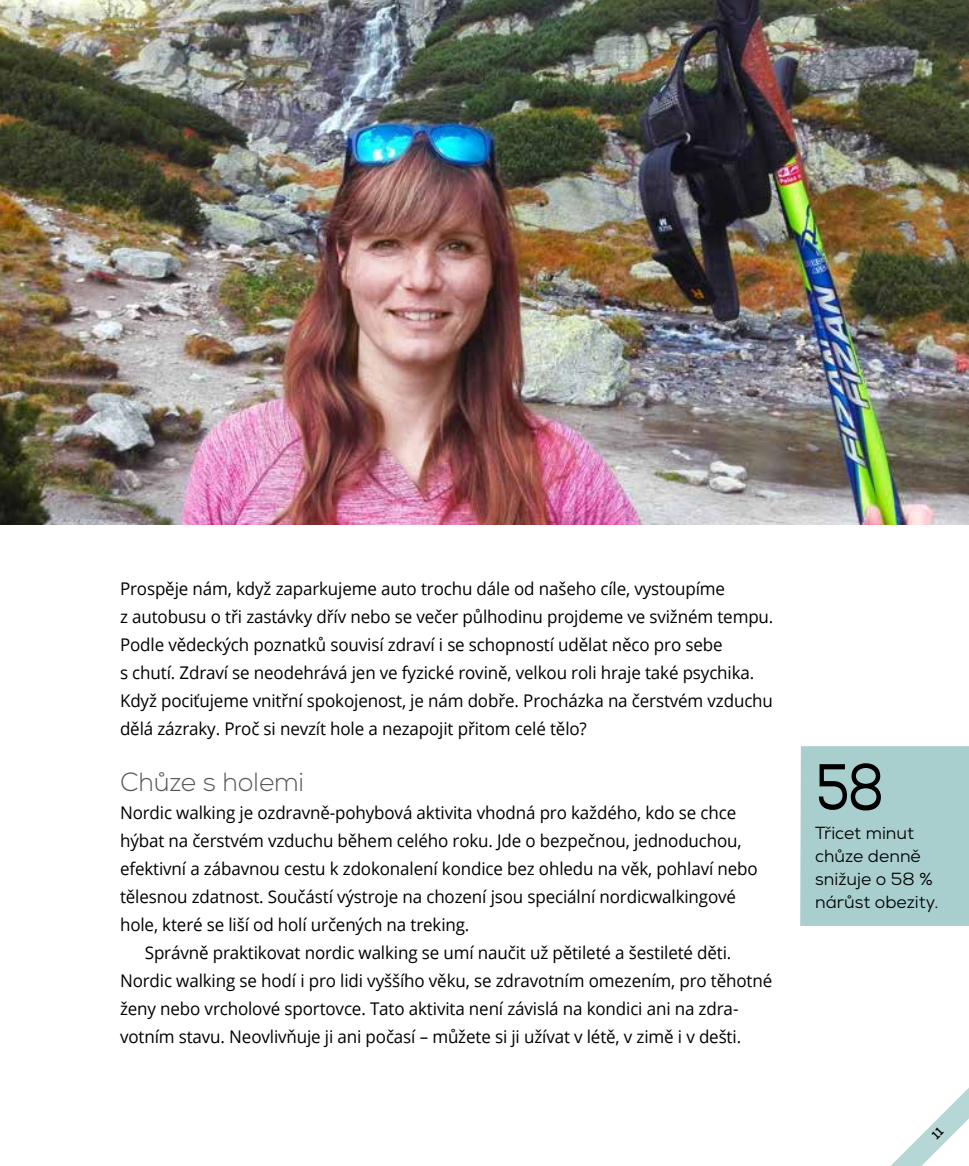
<style>
.page{position:relative;width:969px;height:1166px;background:#fff}
.page>*{position:absolute;margin:0;border:0;box-sizing:border-box;transform-origin:0 0}
.t1{font:64.75px "Nexa";color:#000;scale:.79 1}
.t2{font:300 26.25px "Nexa";letter-spacing:-.01em;color:#575756}
.t3{font:17.5px/28px "Open Sans";letter-spacing:-.01em;color:#000}
.t4{font:17.5px/22.8px "Nexa";color:#000}
</style>
<div class="page">
<div style="left:800px;top:746px;width:168px;height:180px;background:#a8cfce"></div>
<img style="left:1px;top:0;width:967px;height:524px">
<svg style="left:891px;top:1089px;width:77px;height:77px"></svg>
<p class="t3" style="left:120px;top:574px;width:654px">Prospěje nám, když zaparkujeme auto trochu dále od našeho cíle, vystoupíme<br>z autobusu o tři zastávky dřív nebo se večer půlhodinu projdeme ve svižném tempu.<br>Podle vědeckých poznatků souvisí zdraví i se schopností udělat něco pro sebe<br>s chutí. Zdraví se neodehrává jen ve fyzické rovině, velkou roli hraje také psychika.<br>Když pociťujeme vnitřní spokojenost, je nám dobře. Procházka na čerstvém vzduchu dělá zázraky. Proč si nevzít hole a nezapojit přitom celé tělo?</p>
<h2 class="t2" style="left:120px;top:767px;width:185px">Chůze s holemi</h2>
<p class="t3" style="left:120px;top:798px;width:639px">Nordic walking je ozdravně-pohybová aktivita vhodná pro každého, kdo se chce hýbat na čerstvém vzduchu během celého roku. Jde o bezpečnou, jednoduchou, efektivní a zábavnou cestu k zdokonalení kondice bez ohledu na věk, pohlaví nebo tělesnou zdatnost. Součástí výstroje na chození jsou speciální nordicwalkingové hole, které se liší od holí určených na treking.</p>
<p class="t3" style="left:120px;top:938px;width:653px;text-indent:25px">Správně praktikovat nordic walking se umí naučit už pětileté a šestileté děti.<br>Nordic walking se hodí i pro lidi vyššího věku, se zdravotním omezením, pro těhotné ženy nebo vrcholové sportovce. Tato aktivita není závislá na kondici ani na zdra&shy;votním stavu. Neovlivňuje ji ani počasí – můžete si ji užívat v létě, v zimě i v dešti.</p>
<h1 class="t1" style="left:815px;top:748px;width:88px">58</h1>
<p class="t4" style="left:814px;top:822px;width:125px">Třicet minut chůze denně snižuje o 58 % nárůst obezity.</p>
</div>
